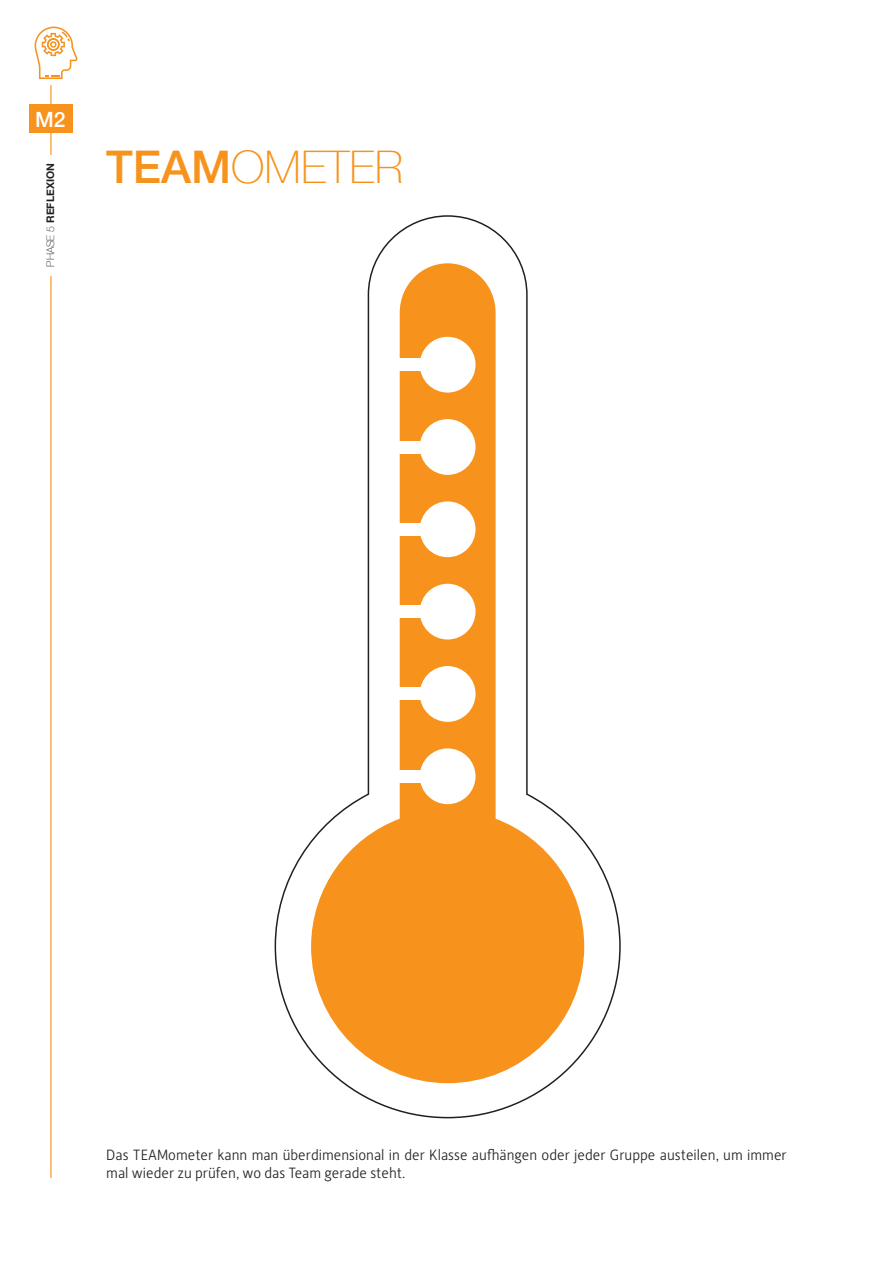
<style>
.page{position:relative;width:893px;height:1263px;background:#fff}
.page>*{position:absolute;margin:0;border:0;box-sizing:border-box;transform-origin:0 0}
.t1{font:100 45px "Helvetica Neue";color:#f7931d}
.t2{font:500 21px "Helvetica Neue";color:#fff}
.t3{font:300 15px/18px "Alber New";color:#231f20}
.t4{font:700 10.5px "Helvetica Neue";color:#231f20}
.s1{font-weight:100}
.s2{font-weight:500}
</style>
<div class="page">
<svg style="left:35px;top:27px;width:43px;height:52px"></svg>
<hr style="left:50px;top:85px;width:2px;height:1093px;background:#f7931d">
<div style="left:44px;top:155px;width:10px;height:121px;background:#fff"></div>
<div style="left:29px;top:104px;width:44px;height:29px;background:#f7931d"></div>
<svg style="left:274px;top:215px;width:347px;height:904px"></svg>
<svg style="left:311px;top:263px;width:273px;height:820px"></svg>
<div style="left:397px;top:358px;width:46px;height:13px;background:#fff"></div>
<div style="left:397px;top:441px;width:46px;height:12px;background:#fff"></div>
<div style="left:397px;top:523px;width:46px;height:12px;background:#fff"></div>
<div style="left:397px;top:605px;width:46px;height:13px;background:#fff"></div>
<div style="left:397px;top:688px;width:46px;height:12px;background:#fff"></div>
<div style="left:397px;top:770px;width:46px;height:12px;background:#fff"></div>
<div style="left:420px;top:337px;width:56px;height:56px;background:#fff;border-radius:50%"></div>
<div style="left:420px;top:419px;width:56px;height:56px;background:#fff;border-radius:50%"></div>
<div style="left:420px;top:501px;width:56px;height:56px;background:#fff;border-radius:50%"></div>
<div style="left:420px;top:584px;width:56px;height:55px;background:#fff;border-radius:50%"></div>
<div style="left:420px;top:666px;width:56px;height:56px;background:#fff;border-radius:50%"></div>
<div style="left:420px;top:748px;width:56px;height:56px;background:#fff;border-radius:50%"></div>
<p class="t2" style="left:35px;top:102px;width:32px">M2</p>
<p class="t4" style="left:42px;top:267px;width:105px;rotate:-90deg"><span class="s1">PHASE 5</span> REFLEXION</p>
<p class="t1" style="left:106px;top:133px;width:298px"><span class="s2">TEAM</span>OMETER</p>
<p class="t3" style="left:106px;top:1145px;width:682px">Das TEAMometer kann man überdimensional in der Klasse aufhängen oder jeder Gruppe austeilen, um immer mal wieder zu prüfen, wo das Team gerade steht.</p>
</div>
